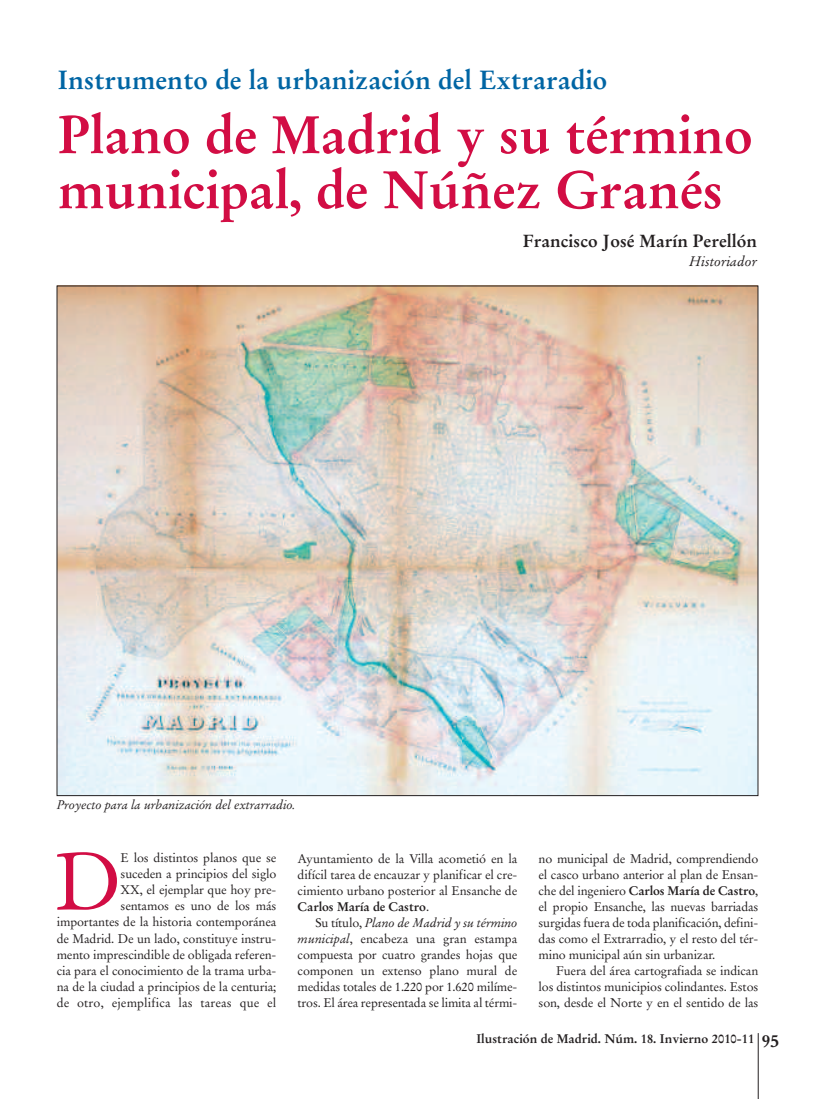
<style>
.page{position:relative;width:815px;height:1099px;background:#fff}
.page>*{position:absolute;margin:0;border:0;box-sizing:border-box;transform-origin:0 0}
.t1{font:79.88px "Stempel Garamond";color:#d20d44}
.t2{font:700 52.5px/55px "Stempel Garamond";letter-spacing:-.005em;color:#d20d44}
.t3{font:700 26.25px "Stempel Garamond";color:#0065a4}
.t4{font:700 17.5px "Stempel Garamond";color:#231f20}
.t5{font:italic 13.75px "Stempel Garamond";color:#231f20}
.t6{font:12.5px/16px "Stempel Garamond";letter-spacing:-.01em;color:#231f20;text-align:justify}
.t7{font:700 12.5px "Stempel Garamond";color:#231f20}
.t8{font:italic 12.5px "Stempel Garamond";letter-spacing:-.01em;color:#231f20}
.s1{font-weight:700}
.s2{font-style:italic}
.s3{font-size:17.5px}
</style>
<div class="page">
<hr style="left:758px;top:1033px;width:1px;height:65px;background:#231f20">
<img style="left:59px;top:288px;width:697px;height:506px">
<h3 class="t3" style="left:58px;top:69px;width:551px">Instrumento de la urbanización del Extraradio</h3>
<h2 class="t2" style="left:58px;top:112px;width:697px">Plano de Madrid y su término municipal, de Núñez Granés</h2>
<h3 class="t4" style="left:523px;top:233px;width:236px">Francisco José Marín Perellón</h3>
<p class="t5" style="left:689px;top:255px;width:69px">Historiador</p>
<p class="t8" style="left:57px;top:799px;width:240px">Proyecto para la urbanización del extrarradio.</p>
<h1 class="t1" style="left:55px;top:847px;width:68px">D</h1>
<p class="t6" style="left:57px;top:850px;width:221px;text-align:right">E los distintos planos que se<br>suceden a principios del siglo<br>XX, el ejemplar que hoy pre-<br>sentamos es uno de los más importantes de la historia contemporánea de Madrid. De un lado, constituye instru&shy;mento imprescindible de obligada referen&shy;cia para el conocimiento de la trama urba&shy;na de la ciudad a principios de la centuria; de otro, ejemplifica las tareas que el</p>
<p class="t6" style="left:298px;top:851px;width:221px">Ayuntamiento de la Villa acometió en la difícil tarea de encauzar y planificar el cre&shy;cimiento urbano posterior al Ensanche de <span class="s1">Carlos María de Castro</span>.</p>
<p class="t6" style="left:298px;top:915px;width:221px;text-indent:18px">Su título, <span class="s2">Plano de Madrid y su término municipal</span>, encabeza una gran estampa compuesta por cuatro grandes hojas que componen un extenso plano mural de medidas totales de 1.220 por 1.620 milíme&shy;tros. El área representada se limita al térmi-</p>
<p class="t6" style="left:539px;top:851px;width:221px">no municipal de Madrid, comprendiendo el casco urbano anterior al plan de Ensan&shy;che del ingeniero <span class="s1">Carlos María de Castro</span>, el propio Ensanche, las nuevas barriadas surgidas fuera de toda planificación, defini&shy;das como el Extrarradio, y el resto del tér&shy;mino municipal aún sin urbanizar.</p>
<p class="t6" style="left:539px;top:963px;width:221px;text-indent:18px">Fuera del área cartografiada se indican los distintos municipios colindantes. Estos son, desde el Norte y en el sentido de las</p>
<p class="t7" style="left:476px;top:1033px;width:304px">Ilustración de Madrid. Núm. 18. Invierno 2010-11 <span class="s3">95</span></p>
</div>
